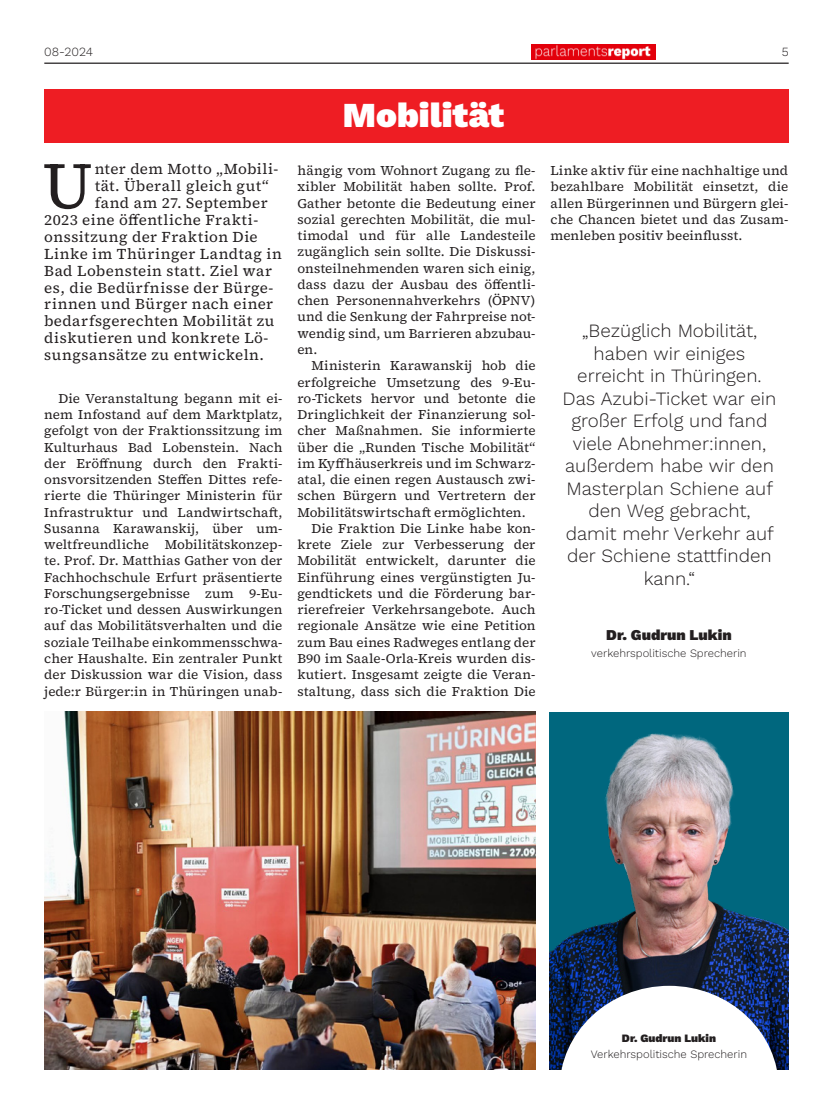
<style>
.page{position:relative;width:833px;height:1117px;background:#fff}
.page>*{position:absolute;margin:0;border:0;box-sizing:border-box;transform-origin:0 0}
.Kopf_Text{font:65.38px "Source Serif 4 Roman";color:#231f20}
.Überschrift_1{font:35px "Work Sans";color:#fff}
.Überschrift_3{font:18.75px/22.5px "Work Sans";color:#231f20;text-align:center}
.Kopf_Text-2{font:15px "Source Serif 4 Roman";letter-spacing:.03em;color:#231f20}
.Bildunterschrift_1{font:15px "Work Sans";color:#231f20}
.Fließtext{font:13.12px/16.2px "Source Serif 4 Roman";letter-spacing:.005em;color:#231f20;text-align:justify}
.t1{font:12.5px "Work Sans";color:#231f20}
.Bildunterschrift_2{font:11.25px "Work Sans";color:#231f20}
.Bildunterschrift_1-2{font:11.25px "Work Sans";color:#231f20}
</style>
<div class="page">
<img style="left:531px;top:44px;width:125px;height:15px">
<hr style="left:44px;top:63px;width:744px;height:1px;background:#231f20">
<img style="left:44px;top:711px;width:491px;height:358px">
<img style="left:549px;top:716px;width:239px;height:353px">
<svg style="left:559px;top:985px;width:220px;height:85px"></svg>
<div style="left:44px;top:89px;width:744px;height:53px;background:#ee1d23"></div>
<p class="t1" style="left:44px;top:42px;width:50px">08-2024</p>
<p class="t1" style="left:781px;top:42px;width:8px">5</p>
<p class="Kopf_Text" style="left:42px;top:142px;width:52px">U</p>
<p class="Kopf_Text-2" style="left:95px;top:159px;width:185px">nter dem Motto „Mobili-</p>
<p class="Kopf_Text-2" style="left:95px;top:176px;width:176px">tät. Überall gleich gut“</p>
<p class="Kopf_Text-2" style="left:95px;top:193px;width:174px">fand am 27. September</p>
<p class="Kopf_Text-2" style="left:44px;top:210px;width:215px">2023 eine öffentliche Frakti-</p>
<p class="Kopf_Text-2" style="left:44px;top:227px;width:215px">onssitzung der Fraktion Die</p>
<p class="Kopf_Text-2" style="left:44px;top:244px;width:239px">Linke im Thüringer Landtag in</p>
<p class="Kopf_Text-2" style="left:44px;top:260px;width:229px">Bad Lobenstein statt. Ziel war</p>
<p class="Kopf_Text-2" style="left:44px;top:277px;width:230px">es, die Bedürfnisse der Bürge-</p>
<p class="Kopf_Text-2" style="left:44px;top:294px;width:230px">rinnen und Bürger nach einer</p>
<p class="Kopf_Text-2" style="left:44px;top:311px;width:232px">bedarfsgerechten Mobilität zu</p>
<p class="Kopf_Text-2" style="left:44px;top:328px;width:226px">diskutieren und konkrete Lö-</p>
<p class="Kopf_Text-2" style="left:44px;top:345px;width:221px">sungsansätze zu entwickeln.</p>
<p class="Fließtext" style="left:44px;top:390px;width:240px;text-indent:14px">Die Veranstaltung begann mit ei&shy;nem Infostand auf dem Marktplatz, gefolgt von der Fraktionssitzung im Kulturhaus Bad Lobenstein. Nach der Eröffnung durch den Frakti&shy;onsvorsitzenden Steffen Dittes refe&shy;rierte die Thüringer Ministerin für Infrastruktur und Landwirtschaft, Susanna Karawanskij, über um&shy;weltfreundliche Mobilitätskonzep&shy;te. Prof. Dr. Matthias Gather von der Fachhochschule Erfurt präsentierte Forschungsergebnisse zum 9-Eu&shy;ro-Ticket und dessen Auswirkungen auf das Mobilitätsverhalten und die soziale Teilhabe einkommensschwa&shy;cher Haushalte. Ein zentraler Punkt der Diskussion war die Vision, dass jede:r Bürger:in in Thüringen unab-</p>
<p class="Überschrift_1" style="left:343px;top:89px;width:163px">Mobilität</p>
<p class="Fließtext" style="left:297px;top:162px;width:240px">hängig vom Wohnort Zugang zu fle&shy;xibler Mobilität haben sollte. Prof.<br>Gather betonte die Bedeutung einer sozial gerechten Mobilität, die mul&shy;timodal und für alle Landesteile zugänglich sein sollte. Die Diskussi&shy;onsteilnehmenden waren sich einig, dass dazu der Ausbau des öffentli&shy;chen Personennahverkehrs (ÖPNV) und die Senkung der Fahrpreise not&shy;wendig sind, um Barrieren abzubau&shy;en.</p>
<p class="Fließtext" style="left:297px;top:357px;width:240px;text-indent:14px">Ministerin Karawanskij hob die erfolgreiche Umsetzung des 9-Eu&shy;ro-Tickets hervor und betonte die Dringlichkeit der Finanzierung sol&shy;cher Maßnahmen. Sie informierte über die „Runden Tische Mobilität“ im Kyffhäuserkreis und im Schwarz&shy;atal, die einen regen Austausch zwi&shy;schen Bürgern und Vertretern der Mobilitätswirtschaft ermöglichten.</p>
<p class="Fließtext" style="left:297px;top:520px;width:240px;text-indent:14px">Die Fraktion Die Linke habe kon&shy;krete Ziele zur Verbesserung der Mobilität entwickelt, darunter die Einführung eines vergünstigten Ju&shy;gendtickets und die Förderung bar&shy;rierefreier Verkehrsangebote. Auch regionale Ansätze wie eine Petition zum Bau eines Radweges entlang der B90 im Saale-Orla-Kreis wurden dis&shy;kutiert. Insgesamt zeigte die Veran&shy;staltung, dass sich die Fraktion Die</p>
<p class="Fließtext" style="left:550px;top:162px;width:239px">Linke aktiv für eine nachhaltige und bezahlbare Mobilität einsetzt, die allen Bürgerinnen und Bürgern glei&shy;che Chancen bietet und das Zusam&shy;menleben positiv beeinflusst.</p>
<p class="Überschrift_3" style="left:562px;top:319px;width:215px">„Bezüglich Mobilität, haben wir einiges erreicht in Thüringen.<br>Das Azubi-Ticket war ein großer Erfolg und fand viele Abnehmer:innen, außerdem habe wir den<br>Masterplan Schiene auf den Weg gebracht, damit mehr Verkehr auf der Schiene stattfinden kann.“</p>
<p class="Bildunterschrift_1" style="left:606px;top:623px;width:127px">Dr. Gudrun Lukin</p>
<p class="Bildunterschrift_1-2" style="left:591px;top:644px;width:157px">verkehrspolitische Sprecherin</p>
<p class="Bildunterschrift_2" style="left:622px;top:1029px;width:96px">Dr. Gudrun Lukin</p>
<p class="Bildunterschrift_2" style="left:591px;top:1045px;width:158px">Verkehrspolitische Sprecherin</p>
</div>
